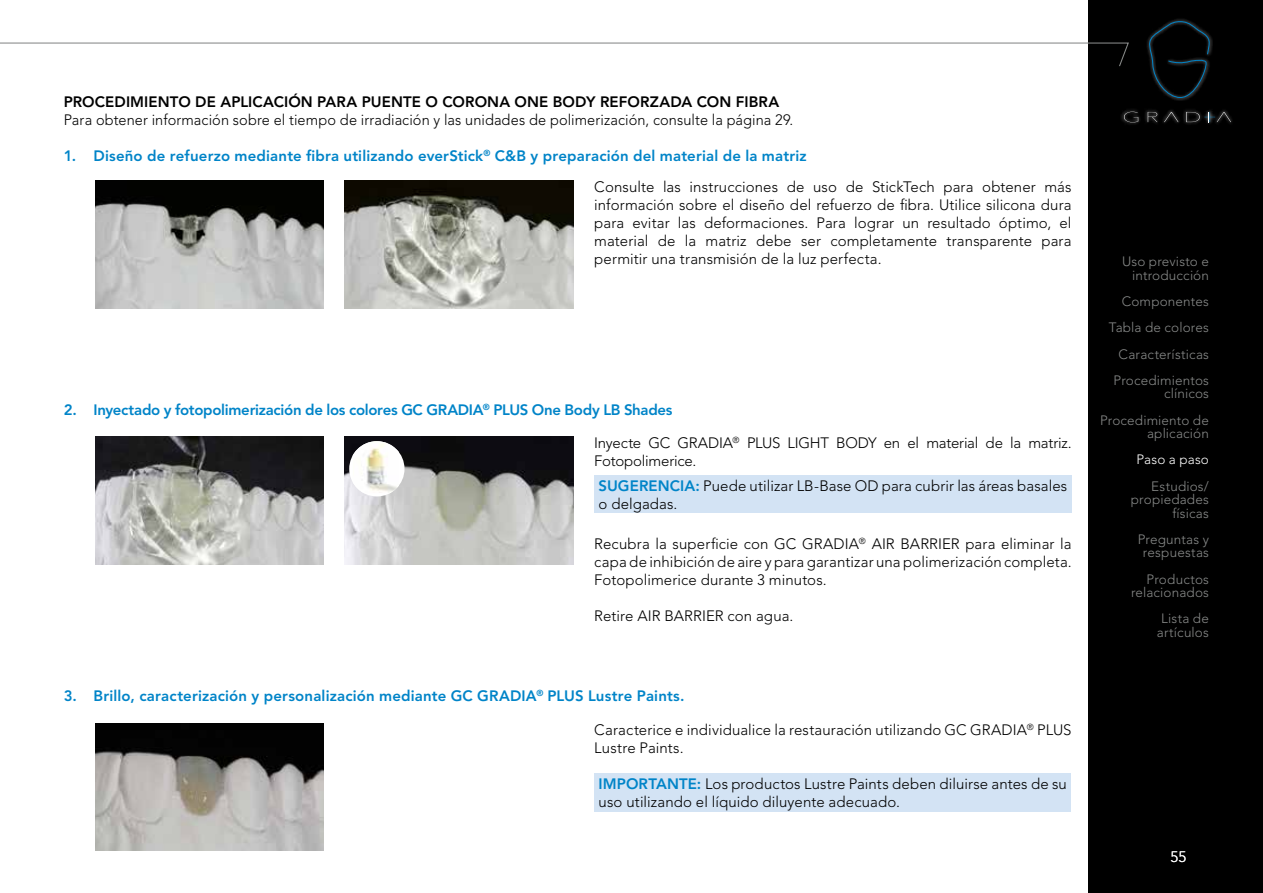
<style>
.page{position:relative;width:1263px;height:893px;background:#fff}
.page>*{position:absolute;margin:0;border:0;box-sizing:border-box;transform-origin:0 0}
.t1{font:300 15px/18px "Avenir LT Pro";letter-spacing:.005em;color:#000}
.t2{font:800 15px "Avenir LT Pro";letter-spacing:.01em;color:#0084c8}
.t3{font:800 15px "Avenir LT Pro";letter-spacing:-.02em;color:#0084c8}
.t4{font:300 15px/18px "Avenir LT Pro";letter-spacing:-.015em;color:#000}
.t5{font:800 15px "Avenir LT Pro";letter-spacing:.005em;color:#000}
.t6{font:300 15px "Avenir LT Pro";color:#fff}
.t7{font:300 13.5px/13.5px "Avenir LT Pro";letter-spacing:.01em;color:#878988;text-align:right}
.t8{font:300 13.5px "Avenir LT Pro";letter-spacing:.015em;color:#fff}
.s1{font-weight:800;color:#0084c8}
</style>
<div class="page">
<div style="left:1089px;top:0;width:174px;height:893px;background:#000"></div>
<svg style="left:1px;top:42px;width:1128px;height:25px"></svg>
<div style="left:1145px;top:18px;width:68px;height:83px;background:#fff;opacity:.95"></div>
<svg style="left:1145px;top:21px;width:68px;height:77px"></svg>
<div style="left:1120px;top:108px;width:114px;height:18px;background:#fff;opacity:.95"></div>
<svg style="left:1124px;top:112px;width:14px;height:10px"></svg>
<svg style="left:1148px;top:112px;width:9px;height:10px"></svg>
<svg style="left:1164px;top:112px;width:14px;height:10px"></svg>
<svg style="left:1186px;top:112px;width:45px;height:10px"></svg>
<div style="left:594px;top:773px;width:477px;height:39px;background:#d3e3f4"></div>
<img style="left:96px;top:181px;width:228px;height:127px">
<img style="left:345px;top:181px;width:228px;height:127px">
<img style="left:96px;top:723px;width:228px;height:128px">
<div style="left:594px;top:475px;width:477px;height:38px;background:#d3e3f4"></div>
<img style="left:96px;top:437px;width:228px;height:127px">
<img style="left:345px;top:437px;width:228px;height:127px">
<div style="left:349px;top:441px;width:55px;height:55px;background:#fff;border-radius:50%"></div>
<img style="left:353px;top:441px;width:46px;height:52px">
<p class="t5" style="left:64px;top:93px;width:717px">PROCEDIMIENTO DE APLICACIÓN PARA PUENTE O CORONA ONE BODY REFORZADA CON FIBRA</p>
<p class="t1" style="left:64px;top:111px;width:731px">Para obtener información sobre el tiempo de irradiación y las unidades de polimerización, consulte la página 29.</p>
<p class="t2" style="left:64px;top:147px;width:744px">1. Diseño de refuerzo mediante fibra utilizando everStick<sup>®</sup> C&amp;B y preparación del material de la matriz</p>
<p class="t1" style="left:594px;top:178px;width:479px;text-align:justify">Consulte las instrucciones de uso de StickTech para obtener más información sobre el diseño del refuerzo de fibra. Utilice silicona dura para evitar las deformaciones. Para lograr un resultado óptimo, el material de la matriz debe ser completamente transparente para permitir una transmisión de la luz perfecta.</p>
<p class="t3" style="left:64px;top:401px;width:610px">2. Inyectado y fotopolimerización de los colores GC GRADIA<sup>®</sup> PLUS One Body LB Shades</p>
<p class="t4" style="left:594px;top:434px;width:479px">Inyecte GC GRADIA<sup>®</sup> PLUS LIGHT BODY en el material de la matriz.<br>Fotopolimerice.</p>
<p class="t1" style="left:598px;top:476px;width:470px"><span class="s1">SUGERENCIA:</span> Puede utilizar LB-Base OD para cubrir las áreas basales o delgadas.</p>
<p class="t1" style="left:594px;top:535px;width:479px;text-align:justify">Recubra la superficie con GC GRADIA<sup>®</sup> AIR BARRIER para eliminar la capa de inhibición de aire y para garantizar una polimerización completa.<br>Fotopolimerice durante 3 minutos.</p>
<p class="t1" style="left:594px;top:607px;width:200px">Retire AIR BARRIER con agua.</p>
<p class="t2" style="left:64px;top:687px;width:622px">3. Brillo, caracterización y personalización mediante GC GRADIA<sup>®</sup> PLUS Lustre Paints.</p>
<p class="t1" style="left:594px;top:720px;width:479px">Caracterice e individualice la restauración utilizando GC GRADIA<sup>®</sup> PLUS<br>Lustre Paints.</p>
<p class="t1" style="left:598px;top:775px;width:470px"><span class="s1">IMPORTANTE:</span> Los productos Lustre Paints deben diluirse antes de su uso utilizando el líquido diluyente adecuado.</p>
<p class="t7" style="left:1122px;top:255px;width:88px">Uso previsto e introducción</p>
<p class="t7" style="left:1109px;top:288px;width:102px;line-height:26.2px">Componentes<br>Tabla de colores<br>Características<br>Procedimientos</p>
<p class="t7" style="left:1100px;top:381px;width:110px;line-height:26.2px">clínicos<br>Procedimiento de</p>
<p class="t7" style="left:1147px;top:427px;width:63px">aplicación</p>
<p class="t8" style="left:1136px;top:452px;width:74px">Paso a paso</p>
<p class="t7" style="left:1131px;top:479px;width:80px">Estudios/ propiedades físicas</p>
<p class="t7" style="left:1138px;top:532px;width:73px;text-align:center">Preguntas y respuestas</p>
<p class="t7" style="left:1131px;top:572px;width:79px">Productos relacionados</p>
<p class="t7" style="left:1157px;top:612px;width:54px;text-align:center">Lista de artículos</p>
<p class="t6" style="left:1170px;top:848px;width:17px">55</p>
</div>
